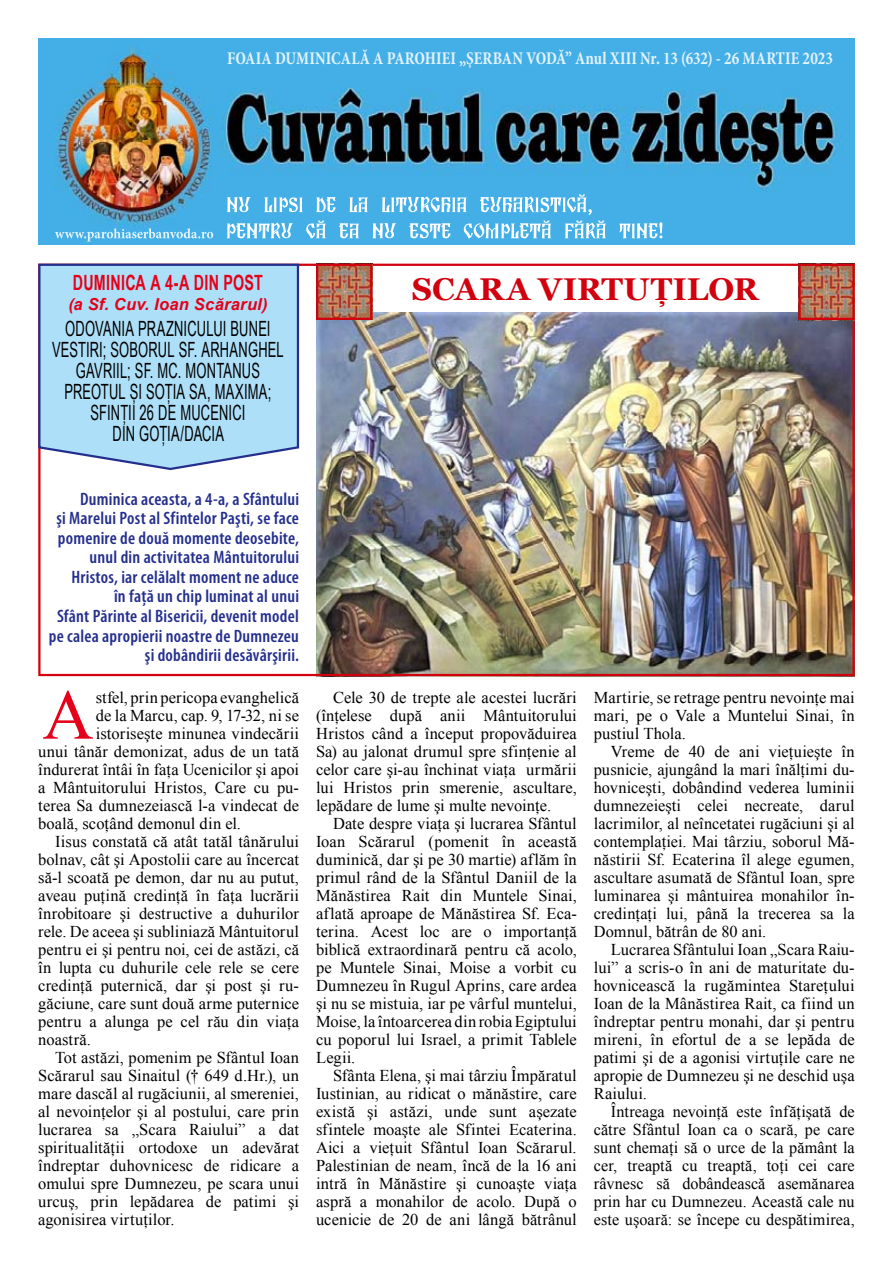
<style>
.page{position:relative;width:893px;height:1263px;background:#fff}
.page>*{position:absolute;margin:0;border:0;box-sizing:border-box;transform-origin:0 0}
.t1{font:70.8px "Times New Roman";color:#e60019}
.t2{font:700 31.5px "Georgia";letter-spacing:.01em;color:#d1010e}
.t3{font:21px/21px "Arial Narrow";letter-spacing:.01em;color:#000;scale:.75 1}
.t4{font:700 21px "Arial Narrow";letter-spacing:.015em;color:#e60019;scale:.83 1}
.t5{font:600 condensed 18px/19.5px "Myriad Pro";letter-spacing:.015em;color:#242f8d;text-align:right}
.t6{font:700 condensed 18px "Minion Pro";letter-spacing:.005em;color:#e2f3fc;scale:.9 1}
.t7{font:16.5px/18px "Times New Roman";letter-spacing:.005em;color:#000;text-align:justify}
.t8{font:italic 700 16.5px "Arial";letter-spacing:.015em;color:#e60019}
</style>
<div class="page">
<img style="left:316px;top:313px;width:536px;height:360px">
<img style="left:38px;top:38px;width:817px;height:206px">
<svg style="left:55px;top:228px;width:158px;height:14px;background:#67beeb"></svg>
<svg style="left:227px;top:194px;width:435px;height:44px;background:#6ec0ec"></svg>
<img style="left:319px;top:267px;width:50px;height:50px">
<div style="left:316px;top:264px;width:56px;height:56px;border:2px solid #d1010e"></div>
<img style="left:801px;top:267px;width:51px;height:50px">
<div style="left:798px;top:264px;width:57px;height:56px;border:2px solid #d1010e"></div>
<svg style="left:38px;top:263px;width:262px;height:208px;background:#add9f3"></svg>
<p class="t6" style="left:227px;top:47px;width:674px">FOAIA DUMINICALĂ A PAROHIEI „ŞERBAN VODĂ” Anul XIII Nr. 13 (632) - 26 MARTIE 2023</p>
<p class="t4" style="left:73px;top:266px;width:230px">DUMINICA A 4-A DIN POST</p>
<h2 class="t2" style="left:412px;top:271px;width:348px">SCARA VIRTUŢILOR</h2>
<p class="t3" style="left:52px;top:317px;width:293px;text-indent:13px">ODOVANIA PRAZNICULUI BUNEI<br>VESTIRI; SOBO</p>
<p class="t8" style="left:68px;top:294px;width:201px">(a Sf. Cuv. Ioan Scărarul)</p>
<p class="t3" style="left:149px;top:338px;width:182px">RUL SF. ARHANGHEL</p>
<p class="t3" style="left:76px;top:359px;width:247px">GAVRIIL; SF. MC. MONTANUS</p>
<p class="t3" style="left:64px;top:380px;width:277px">PREOTUL ȘI SOȚIA SA, MAXIMA;</p>
<p class="t3" style="left:90px;top:401px;width:208px">SFINȚII 26 DE MUCENICI</p>
<p class="t3" style="left:113px;top:422px;width:150px">DIN GOȚIA/DACIA</p>
<p class="t5" style="left:49px;top:489px;width:252px">Duminica aceasta, a 4-a, a Sfântului<br>şi Marelui Post al Sfintelor Paşti, se face pomenire de două momente deosebite, unul din activitatea Mântuitorului Hristos, iar celălalt moment ne aduce<br>în faţă un chip luminat al unui<br>Sfânt Părinte al Bisericii, devenit model pe calea apropierii noastre de Dumnezeu şi dobândirii desăvârşirii.</p>
<h1 class="t1" style="left:43px;top:667px;width:53px">A</h1>
<p class="t7" style="left:96px;top:688px;width:205px">stfel, prin pericopa evanghelică</p>
<p class="t7" style="left:96px;top:706px;width:205px">de la Marcu, cap. 9, 17-32, ni se</p>
<p class="t7" style="left:96px;top:724px;width:205px">istoriseşte minunea vindecării</p>
<p class="t7" style="left:38px;top:742px;width:262px">unui tânăr demonizat, adus de un tată</p>
<p class="t7" style="left:38px;top:760px;width:262px">îndurerat întâi în faţa Ucenicilor şi apoi</p>
<p class="t7" style="left:38px;top:778px;width:262px">a Mântuitorului Hristos, Care cu pu-</p>
<p class="t7" style="left:38px;top:796px;width:262px">terea Sa dumnezeiască l-a vindecat de</p>
<p class="t7" style="left:38px;top:814px;width:204px">boală, scoţând demonul din el.</p>
<p class="t7" style="left:55px;top:832px;width:245px">Iisus constată că atât tatăl tânărului</p>
<p class="t7" style="left:38px;top:850px;width:262px">bolnav, cât şi Apostolii care au încercat</p>
<p class="t7" style="left:38px;top:868px;width:262px">să-l scoată pe demon, dar nu au putut,</p>
<p class="t7" style="left:38px;top:886px;width:262px">aveau puţină credinţă în faţa lucrării</p>
<p class="t7" style="left:38px;top:904px;width:262px">înrobitoare şi destructive a duhurilor</p>
<p class="t7" style="left:38px;top:922px;width:262px">rele. De aceea şi subliniază Mântuitorul</p>
<p class="t7" style="left:38px;top:940px;width:262px">pentru ei şi pentru noi, cei de astăzi, că</p>
<p class="t7" style="left:38px;top:958px;width:262px">în lupta cu duhurile cele rele se cere</p>
<p class="t7" style="left:38px;top:976px;width:262px">credinţă puternică, dar şi post şi ru-</p>
<p class="t7" style="left:38px;top:994px;width:262px">găciune, care sunt două arme puternice</p>
<p class="t7" style="left:38px;top:1012px;width:262px">pentru a alunga pe cel rău din viaţa</p>
<p class="t7" style="left:38px;top:1030px;width:54px">noastră.</p>
<p class="t7" style="left:55px;top:1048px;width:245px">Tot astăzi, pomenim pe Sfântul Ioan</p>
<p class="t7" style="left:38px;top:1066px;width:262px">Scărarul sau Sinaitul († 649 d.Hr.), un</p>
<p class="t7" style="left:38px;top:1084px;width:262px">mare dascăl al rugăciunii, al smereniei,</p>
<p class="t7" style="left:38px;top:1102px;width:262px">al nevoinţelor şi al postului, care prin</p>
<p class="t7" style="left:38px;top:1120px;width:262px">lucrarea sa „Scara Raiului” a dat</p>
<p class="t7" style="left:38px;top:1138px;width:262px">spiritualităţii ortodoxe un adevărat</p>
<p class="t7" style="left:38px;top:1156px;width:262px">îndreptar duhovnicesc de ridicare a</p>
<p class="t7" style="left:38px;top:1174px;width:262px">omului spre Dumnezeu, pe scara unui</p>
<p class="t7" style="left:38px;top:1192px;width:262px">urcuş, prin lepădarea de patimi şi</p>
<p class="t7" style="left:38px;top:1210px;width:138px">agonisirea virtuţilor.</p>
<p class="t7" style="left:316px;top:688px;width:262px;text-indent:17px">Cele 30 de trepte ale acestei lucrări (înţelese după anii Mântuitorului Hristos când a început propovăduirea Sa) au jalonat drumul spre sfinţenie al celor care şi-au închinat viaţa urmării lui Hristos prin smerenie, ascultare, lepădare de lume şi multe nevoinţe.</p>
<p class="t7" style="left:316px;top:814px;width:262px;text-indent:17px">Date despre viaţa şi lucrarea Sfântul Ioan Scărarul (pomenit în această duminică, dar şi pe 30 martie) aflăm în primul rând de la Sfântul Daniil de la Mănăstirea Rait din Muntele Sinai, aflată aproape de Mănăstirea Sf. Eca&shy;terina. Acest loc are o importanţă biblică extraordinară pentru că acolo, pe Muntele Sinai, Moise a vorbit cu Dumnezeu în Rugul Aprins, care ardea şi nu se mistuia, iar pe vârful muntelui, Moise, la întoarcerea din robia Egiptului cu poporul lui Israel, a primit Tablele Legii.</p>
<p class="t7" style="left:316px;top:1066px;width:262px;text-indent:17px">Sfânta Elena, şi mai târziu Împăratul Iustinian, au ridicat o mănăstire, care există şi astăzi, unde sunt aşezate sfintele moaşte ale Sfintei Ecaterina.<br>Aici a vieţuit Sfântul Ioan Scărarul.<br>Palestinian de neam, încă de la 16 ani intră în Mănăstire şi cunoaşte viaţa aspră a monahilor de acolo. După o ucenicie de 20 de ani lângă bătrânul</p>
<p class="t7" style="left:594px;top:688px;width:262px">Martirie, se retrage pentru nevoinţe mai mari, pe o Vale a Muntelui Sinai, în pustiul Thola.</p>
<p class="t7" style="left:594px;top:742px;width:262px;text-indent:17px">Vreme de 40 de ani vieţuieşte în pusnicie, ajungând la mari înălţimi du&shy;hovniceşti, dobândind vederea luminii dumnezeieşti celei necreate, darul lacrimilor, al neîncetatei rugăciuni şi al contemplaţiei. Mai târziu, soborul Mă&shy;năstirii Sf. Ecaterina îl alege egumen, ascultare asumată de Sfântul Ioan, spre luminarea şi mântuirea monahilor în&shy;credinţaţi lui, până la trecerea sa la Domnul, bătrân de 80 ani.</p>
<p class="t7" style="left:594px;top:940px;width:262px;text-indent:17px">Lucrarea Sfântului Ioan „Scara Raiu&shy;lui” a scris-o în ani de maturitate du&shy;hovnicească la rugămintea Stareţului Ioan de la Mânăstirea Rait, ca fiind un îndreptar pentru monahi, dar şi pentru mireni, în efortul de a se lepăda de patimi şi de a agonisi virtuţile care ne apropie de Dumnezeu şi ne deschid uşa Raiului.</p>
<p class="t7" style="left:594px;top:1102px;width:262px;text-indent:17px">Întreaga nevoinţă este înfăţişată de către Sfântul Ioan ca o scară, pe care sunt chemaţi să o urce de la pământ la cer, treaptă cu treaptă, toţi cei care râvnesc să dobândească asemănarea prin har cu Dumnezeu. Această cale nu este uşoară: se începe cu despătimirea,</p>
</div>
